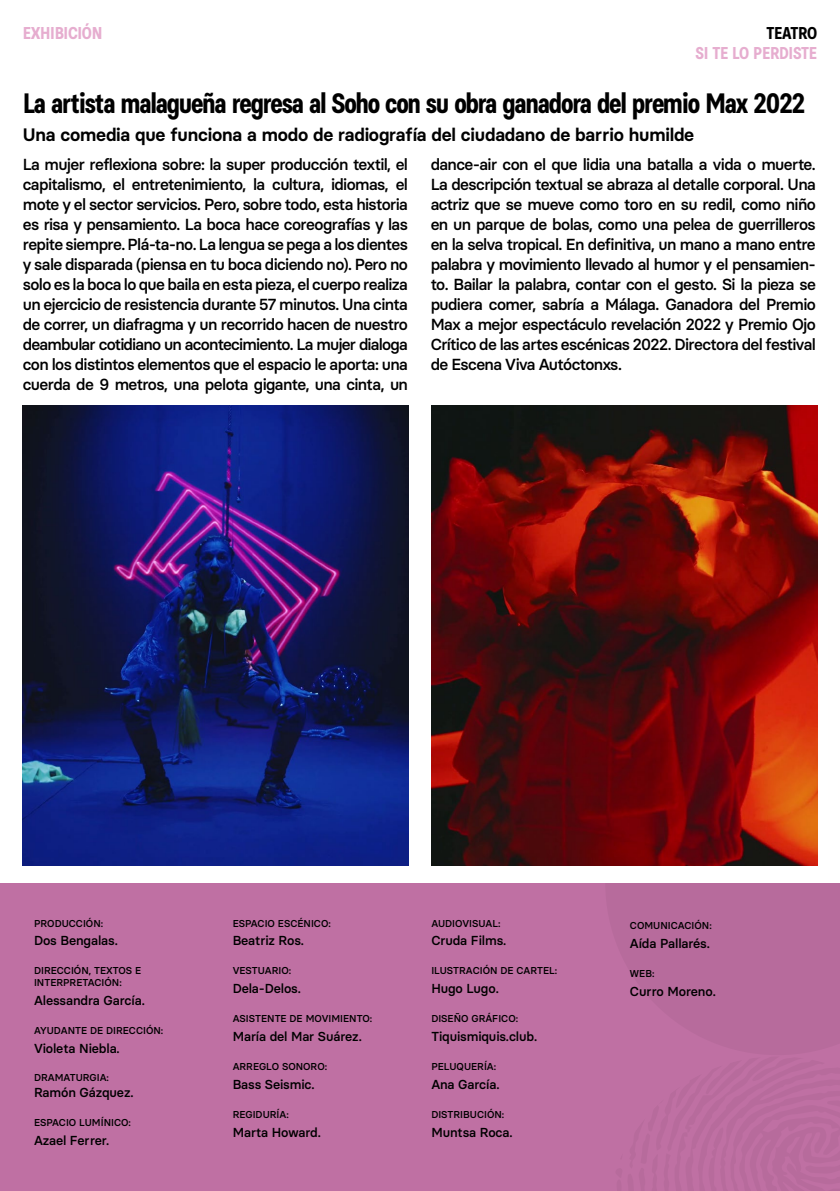
<style>
.page{position:relative;width:840px;height:1191px;background:#fff}
.page>*{position:absolute;margin:0;border:0;box-sizing:border-box;transform-origin:0 0}
.t1{font:600 28px "Basier Circle Narrow";letter-spacing:-.04em;color:#000}
.t2{font:600 18px "Basier Circle";letter-spacing:-.01em;color:#000}
.t3{font:600 17.2px "Basier Circle Narrow";letter-spacing:-.02em;color:#e6adcf}
.t4{font:600 17.2px "Basier Circle Narrow";letter-spacing:-.02em;color:#000}
.t5{font:500 16px/20px "Basier Circle";letter-spacing:-.04em;color:#000;text-align:justify}
.t6{font:500 13px "Basier Circle";letter-spacing:-.01em;color:#000}
.t7{font:500 10px/12px "Basier Circle";color:#000}
</style>
<div class="page">
<div style="left:0;top:883px;width:839px;height:308px;background:#bf70a3"></div>
<img style="left:23px;top:406px;width:385px;height:460px">
<img style="left:431px;top:406px;width:385px;height:460px">
<p class="t3" style="left:23px;top:22px;width:81px">EXHIBICIÓN</p>
<p class="t4" style="left:766px;top:22px;width:52px">TEATRO</p>
<p class="t3" style="left:695px;top:43px;width:123px">SI TE LO PERDISTE</p>
<h1 class="t1" style="left:23px;top:86px;width:783px">La artista malagueña regresa al Soho con su obra ganadora del premio Max 2022</h1>
<p class="t2" style="left:23px;top:123px;width:672px">Una comedia que funciona a modo de radiografía del ciudadano de barrio humilde</p>
<p class="t5" style="left:23px;top:154px;width:386px">La mujer reflexiona sobre: la super producción textil, el capitalismo, el entretenimiento, la cultura, idiomas, el mote y el sector servicios. Pero, sobre todo, esta historia es risa y pensamiento. La boca hace coreografías y las repite siempre. Plá-ta-no. La lengua se pega a los dientes y sale disparada (piensa en tu boca diciendo no). Pero no solo es la boca lo que baila en esta pieza, el cuerpo realiza un ejercicio de resistencia durante 57 minutos. Una cinta de correr, un diafragma y un recorrido hacen de nuestro deambular cotidiano un acontecimiento. La mujer dialoga con los distintos elementos que el espacio le aporta: una cuerda de 9 metros, una pelota gigante, una cinta, un</p>
<p class="t5" style="left:430px;top:154px;width:386px">dance-air con el que lidia una batalla a vida o muerte.<br>La descripción textual se abraza al detalle corporal. Una actriz que se mueve como toro en su redil, como niño en un parque de bolas, como una pelea de guerrilleros en la selva tropical. En definitiva, un mano a mano entre palabra y movimiento llevado al humor y el pensamien&shy;to. Bailar la palabra, contar con el gesto. Si la pieza se pudiera comer, sabría a Málaga. Ganadora del Premio Max a mejor espectáculo revelación 2022 y Premio Ojo Crítico de las artes escénicas 2022. Directora del festival de Escena Viva Autóctonxs.</p>
<p class="t7" style="left:34px;top:917px;width:71px">PRODUCCIÓN:</p>
<p class="t6" style="left:34px;top:932px;width:85px">Dos Bengalas.</p>
<p class="t7" style="left:34px;top:964px;width:109px">DIRECCIÓN, TEXTOS E<br>INTERPRETACIÓN:</p>
<p class="t6" style="left:34px;top:992px;width:112px">Alessandra García.</p>
<p class="t7" style="left:34px;top:1024px;width:131px">AYUDANTE DE DIRECCIÓN:</p>
<p class="t6" style="left:34px;top:1040px;width:87px">Violeta Niebla.</p>
<p class="t7" style="left:34px;top:1071px;width:76px">DRAMATURGIA:</p>
<p class="t6" style="left:34px;top:1084px;width:101px">Ramón Gázquez.</p>
<p class="t7" style="left:34px;top:1116px;width:98px">ESPACIO LUMÍNICO:</p>
<p class="t6" style="left:34px;top:1132px;width:77px">Azael Ferrer.</p>
<p class="t7" style="left:232px;top:917px;width:100px">ESPACIO ESCÉNICO:</p>
<p class="t6" style="left:232px;top:932px;width:73px">Beatriz Ros.</p>
<p class="t7" style="left:232px;top:964px;width:60px">VESTUARIO:</p>
<p class="t6" style="left:232px;top:980px;width:70px">Dela-Delos.</p>
<p class="t7" style="left:232px;top:1012px;width:141px">ASISTENTE DE MOVIMIENTO:</p>
<p class="t6" style="left:232px;top:1028px;width:130px">María del Mar Suárez.</p>
<p class="t7" style="left:232px;top:1060px;width:96px">ARREGLO SONORO:</p>
<p class="t6" style="left:232px;top:1076px;width:83px">Bass Seismic.</p>
<p class="t7" style="left:232px;top:1108px;width:57px">REGIDURÍA:</p>
<p class="t6" style="left:232px;top:1124px;width:90px">Marta Howard.</p>
<p class="t7" style="left:431px;top:917px;width:70px">AUDIOVISUAL:</p>
<p class="t6" style="left:431px;top:932px;width:76px">Cruda Films.</p>
<p class="t7" style="left:431px;top:964px;width:127px">ILUSTRACIÓN DE CARTEL:</p>
<p class="t6" style="left:431px;top:980px;width:69px">Hugo Lugo.</p>
<p class="t7" style="left:431px;top:1012px;width:88px">DISEÑO GRÁFICO:</p>
<p class="t6" style="left:431px;top:1028px;width:107px">Tiquismiquis.club.</p>
<p class="t7" style="left:431px;top:1060px;width:66px">PELUQUERÍA:</p>
<p class="t6" style="left:431px;top:1076px;width:70px">Ana García.</p>
<p class="t7" style="left:431px;top:1108px;width:74px">DISTRIBUCIÓN:</p>
<p class="t6" style="left:431px;top:1124px;width:83px">Muntsa Roca.</p>
<p class="t7" style="left:629px;top:919px;width:83px">COMUNICACIÓN:</p>
<p class="t6" style="left:629px;top:935px;width:81px">Aída Pallarés.</p>
<p class="t7" style="left:629px;top:967px;width:26px">WEB:</p>
<p class="t6" style="left:629px;top:983px;width:87px">Curro Moreno.</p>
</div>
